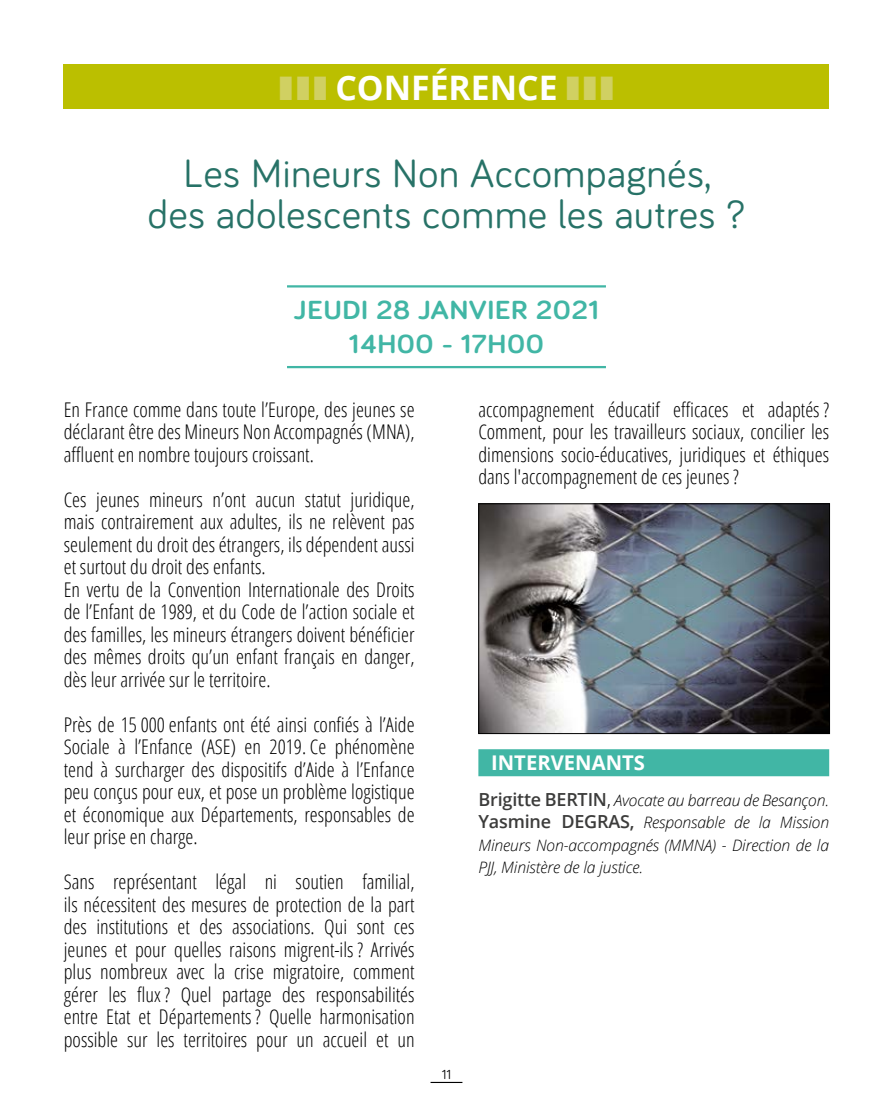
<style>
.page{position:relative;width:893px;height:1117px;background:#fff}
.page>*{position:absolute;margin:0;border:0;box-sizing:border-box;transform-origin:0 0}
.t1{font:40.5px/40.5px "Bariol";letter-spacing:.015em;color:#277267;text-align:center}
.t2{font:700 33.75px "Open Sans";color:#fff}
.t3{font:700 27px/33.8px "Bariol";letter-spacing:.02em;color:#41b6a5;text-align:center;scale:1.1 1}
.t4{font:300 condensed 20.25px/22.5px "Open Sans";color:#000;text-align:justify}
.t5{font:700 20.25px "Open Sans";color:#fff}
.t6{font:italic 300 15.75px/22.5px "Open Sans";letter-spacing:-.01em;color:#000;text-align:justify}
.t7{font:13.5px "Bariol";color:#000}
.s1{color:#d0d062}
.s2{font-weight:600;font-style:normal;font-size:18px;color:#3c3c3b}
.s3{font-style:normal;font-stretch:condensed;font-size:20.25px}
</style>
<div class="page">
<hr style="left:431px;top:1081px;width:31px;height:1px;background:#000">
<div style="left:64px;top:64px;width:765px;height:44px;background:#bbbf00"></div>
<hr style="left:287px;top:285px;width:319px;height:2px;background:#41b6a5">
<hr style="left:287px;top:366px;width:319px;height:2px;background:#41b6a5">
<div style="left:478px;top:749px;width:351px;height:27px;background:#41b6a5"></div>
<img style="left:480px;top:505px;width:348px;height:226px">
<div style="left:478px;top:503px;width:352px;height:230px;border:1px solid #000"></div>
<h2 class="t2" style="left:280px;top:64px;width:335px"><span class="s1">■</span> <span class="s1">■</span> <span class="s1">■</span> CONFÉRENCE <span class="s1">■</span> <span class="s1">■</span> <span class="s1">■</span></h2>
<h1 class="t1" style="left:148px;top:151px;width:599px">Les Mineurs Non Accompagnés,<br>des adolescents comme les autres ?</h1>
<h3 class="t3" style="left:294px;top:292px;width:279px">JEUDI 28 JANVIER 2021<br>14H00 - 17H00</h3>
<p class="t4" style="left:64px;top:397px;width:352px">En France comme dans toute l’Europe, des jeunes se déclarant être des Mineurs Non Accompagnés (MNA), affluent en nombre toujours croissant.</p>
<p class="t4" style="left:64px;top:487px;width:352px;text-align:left">Ces jeunes mineurs n’ont aucun statut juridique, mais contrairement aux adultes, ils ne relèvent pas seulement du droit des étrangers, ils dépendent aussi et surtout du droit des enfants.<br>En vertu de la Convention Internationale des Droits de l’Enfant de 1989, et du Code de l’action sociale et des familles, les mineurs étrangers doivent bénéficier des mêmes droits qu’un enfant français en danger, dès leur arrivée sur le territoire.</p>
<p class="t4" style="left:64px;top:712px;width:352px">Près de 15 000 enfants ont été ainsi confiés à l’Aide Sociale à l’Enfance (ASE) en 2019. Ce phénomène tend à surcharger des dispositifs d’Aide à l’Enfance peu conçus pour eux, et pose un problème logistique et économique aux Départements, responsables de leur prise en charge.</p>
<p class="t4" style="left:64px;top:869px;width:352px">Sans représentant légal ni soutien familial, ils nécessitent des mesures de protection de la part des institutions et des associations. Qui sont ces jeunes et pour quelles raisons migrent-ils ? Arrivés plus nombreux avec la crise migratoire, comment gérer les flux ? Quel partage des responsabilités entre Etat et Départements ? Quelle harmonisation possible sur les territoires pour un accueil et un</p>
<p class="t7" style="left:442px;top:1064px;width:11px">11</p>
<p class="t4" style="left:478px;top:397px;width:352px">accompagnement éducatif efficaces et adaptés ?<br>Comment, pour les travailleurs sociaux, concilier les dimensions socio-éducatives, juridiques et éthiques dans l'accompagnement de ces jeunes ?</p>
<p class="t5" style="left:491px;top:748px;width:155px">INTERVENANTS</p>
<p class="t6" style="left:478px;top:787px;width:352px"><span class="s2">Brigitte BERTIN</span><span class="s3">,</span> Avocate au barreau de Besançon.<br><span class="s2">Yasmine DEGRAS,</span> Responsable de la Mission Mineurs Non-accompagnés (MMNA) - Direction de la PJJ, Ministère de la justice.</p>
</div>
